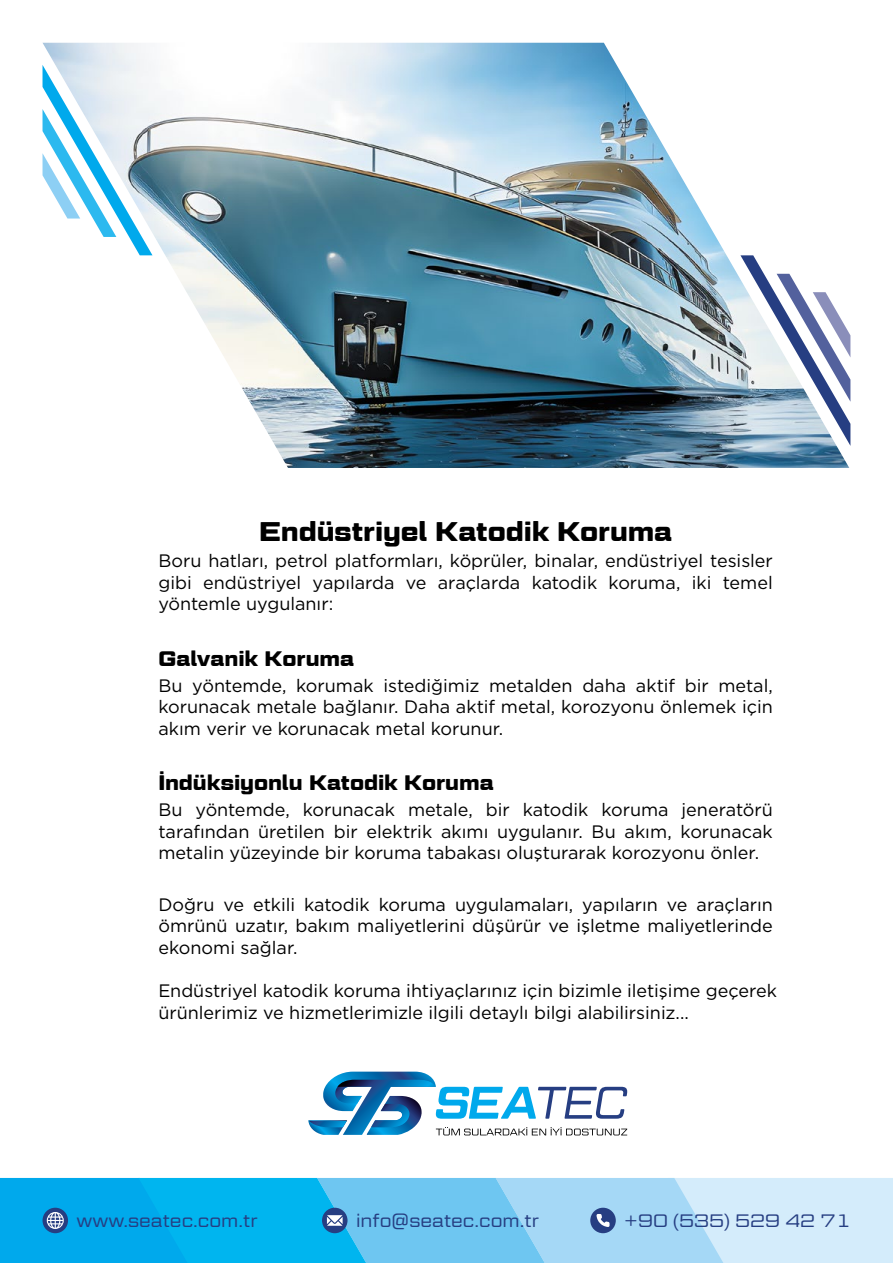
<style>
.page{position:relative;width:893px;height:1263px;background:#fff}
.page>*{position:absolute;margin:0;border:0;box-sizing:border-box;transform-origin:0 0}
.t1{font:700 27px "Geom Graphic";color:#000}
.t2{font:700 21px "Geom Graphic";color:#000}
.t3{font:18px/21.6px "Gotham";color:#000;text-align:justify}
.t4{font:300 18px "Geom Graphic";color:#263e82}
</style>
<div class="page">
<svg style="left:308px;top:1071px;width:319px;height:64px"></svg>
<img style="left:43px;top:43px;width:806px;height:425px">
<svg style="left:740px;top:255px;width:111px;height:191px"></svg>
<svg style="left:42px;top:65px;width:111px;height:190px"></svg>
<svg style="left:0;top:1178px;width:893px;height:85px;background:#65c7f1"></svg>
<h1 class="t1" style="left:259px;top:515px;width:414px">Endüstriyel Katodik Koruma</h1>
<p class="t3" style="left:158px;top:550px;width:616px">Boru hatları, petrol platformları, köprüler, binalar, endüstriyel tesisler gibi endüstriyel yapılarda ve araçlarda katodik koruma, iki temel yöntemle uygulanır:</p>
<p class="t2" style="left:158px;top:645px;width:197px">Galvanik Koruma</p>
<p class="t3" style="left:158px;top:674px;width:616px">Bu yöntemde, korumak istediğimiz metalden daha aktif bir metal, korunacak metale bağlanır. Daha aktif metal, korozyonu önlemek için akım verir ve korunacak metal korunur.</p>
<p class="t2" style="left:158px;top:770px;width:337px">İndüksiyonlu Katodik Koruma</p>
<p class="t3" style="left:158px;top:798px;width:616px">Bu yöntemde, korunacak metale, bir katodik koruma jeneratörü tarafından üretilen bir elektrik akımı uygulanır. Bu akım, korunacak metalin yüzeyinde bir koruma tabakası oluşturarak korozyonu önler.</p>
<p class="t3" style="left:158px;top:893px;width:616px">Doğru ve etkili katodik koruma uygulamaları, yapıların ve araçların ömrünü uzatır, bakım maliyetlerini düşürür ve işletme maliyetlerinde ekonomi sağlar.</p>
<p class="t3" style="left:158px;top:980px;width:620px">Endüstriyel katodik koruma ihtiyaçlarınız için bizimle iletişime geçerek ürünlerimiz ve hizmetlerimizle ilgili detaylı bilgi alabilirsiniz...</p>
<p class="t4" style="left:77px;top:1210px;width:183px">www.seatec.com.tr</p>
<p class="t4" style="left:356px;top:1210px;width:184px">info@seatec.com.tr</p>
<p class="t4" style="left:624px;top:1210px;width:228px">+90 (535) 529 42 71</p>
</div>
